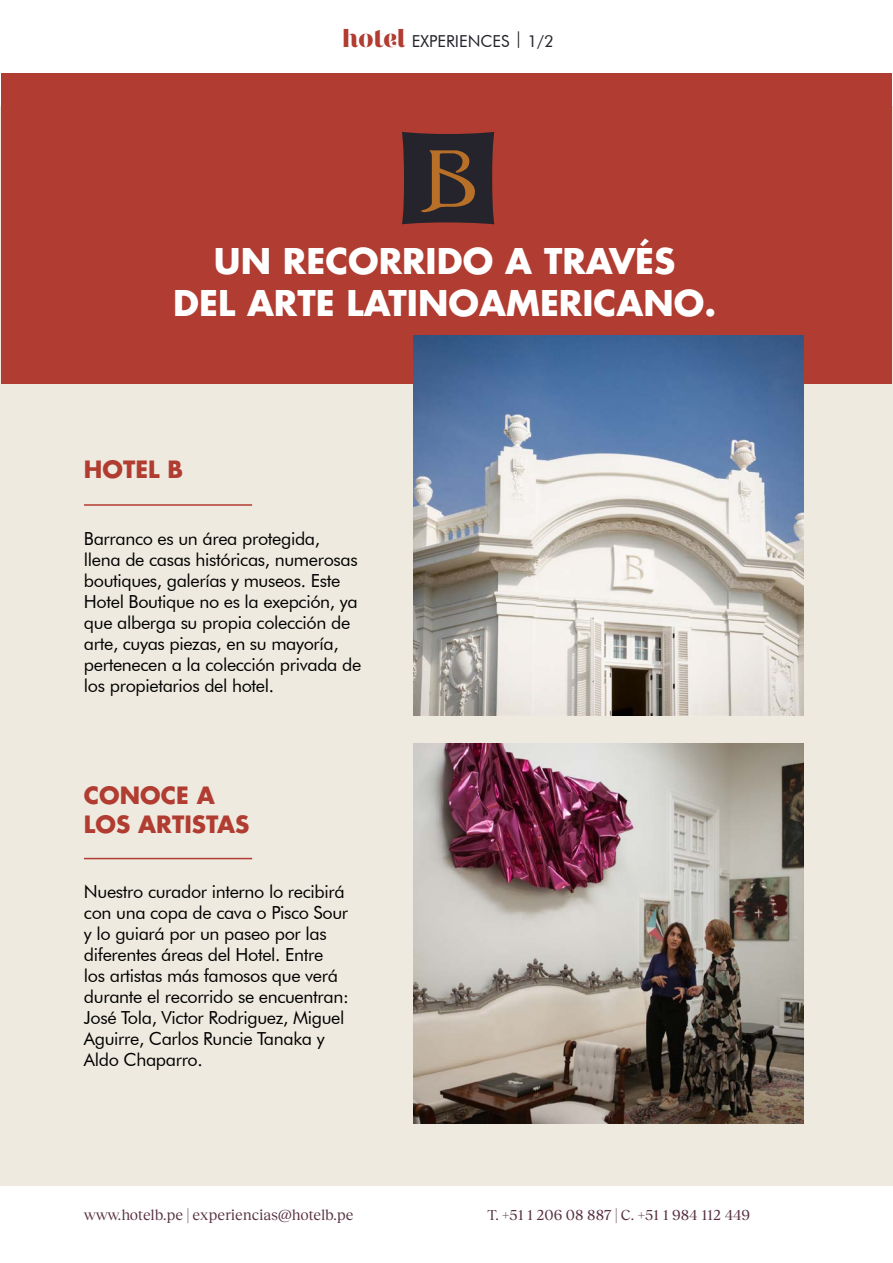
<style>
.page{position:relative;width:893px;height:1263px;background:#fff}
.page>*{position:absolute;margin:0;border:0;box-sizing:border-box;transform-origin:0 0}
.t1{font:700 34.5px/42px "Futura Std";color:#fff;text-align:center}
.t2{font:700 23.1px/28.2px "Futura Std";color:#b13c31}
.t3{font:18px/21px "Futura BT";letter-spacing:-.02em;color:#000}
.t4{font:16.5px "Futura BT";color:#25242c}
.t5{font:15px "Reckless Neue";color:#573042}
.s1{font-family:"Narziss Pro Cyrillic Drops";font-weight:900;font-size:25.8px;color:#b13c31}
</style>
<div class="page">
<div style="left:0;top:106px;width:893px;height:1080px;background:#eeeadf"></div>
<div style="left:2px;top:74px;width:890px;height:310px;background:#b13c31"></div>
<img style="left:414px;top:336px;width:390px;height:379px">
<img style="left:414px;top:744px;width:390px;height:379px">
<svg style="left:402px;top:132px;width:92px;height:92px;background:#3f2f2b"></svg>
<hr style="left:84px;top:504px;width:168px;height:2px;background:#b13c31">
<hr style="left:84px;top:858px;width:168px;height:1px;background:#b13c31">
<p class="t4" style="left:342px;top:31px;width:213px"><span class="s1">hotel</span> EXPERIENCES | 1/2</p>
<h1 class="t1" style="left:173px;top:239px;width:544px">UN RECORRIDO A TRAVÉS<br>DEL ARTE LATINOAMERICANO.</h1>
<p class="t2" style="left:84px;top:455px;width:101px">HOTEL B</p>
<p class="t3" style="left:84px;top:528px;width:279px">Barranco es un área protegida, llena de casas históricas, numerosas boutiques, galerías y museos. Este Hotel Boutique no es la exepción, ya que alberga su propia colección de arte, cuyas piezas, en su mayoría, pertenecen a la colección privada de los propietarios del hotel.</p>
<p class="t2" style="left:84px;top:781px;width:167px">CONOCE A<br>LOS ARTISTAS</p>
<p class="t3" style="left:84px;top:881px;width:266px">Nuestro curador interno lo recibirá con una copa de cava o Pisco Sour y lo guiará por un paseo por las diferentes áreas del Hotel. Entre los artistas más famosos que verá durante el recorrido se encuentran:<br>José Tola, Victor Rodriguez, Miguel<br>Aguirre, Carlos Runcie Tanaka y<br>Aldo Chaparro.</p>
<p class="t5" style="left:84px;top:1204px;width:271px">www.hotelb.pe | experiencias@hotelb.pe</p>
<p class="t5" style="left:487px;top:1204px;width:264px">T. +51 1 206 08 887 | C. +51 1 984 112 449</p>
</div>
